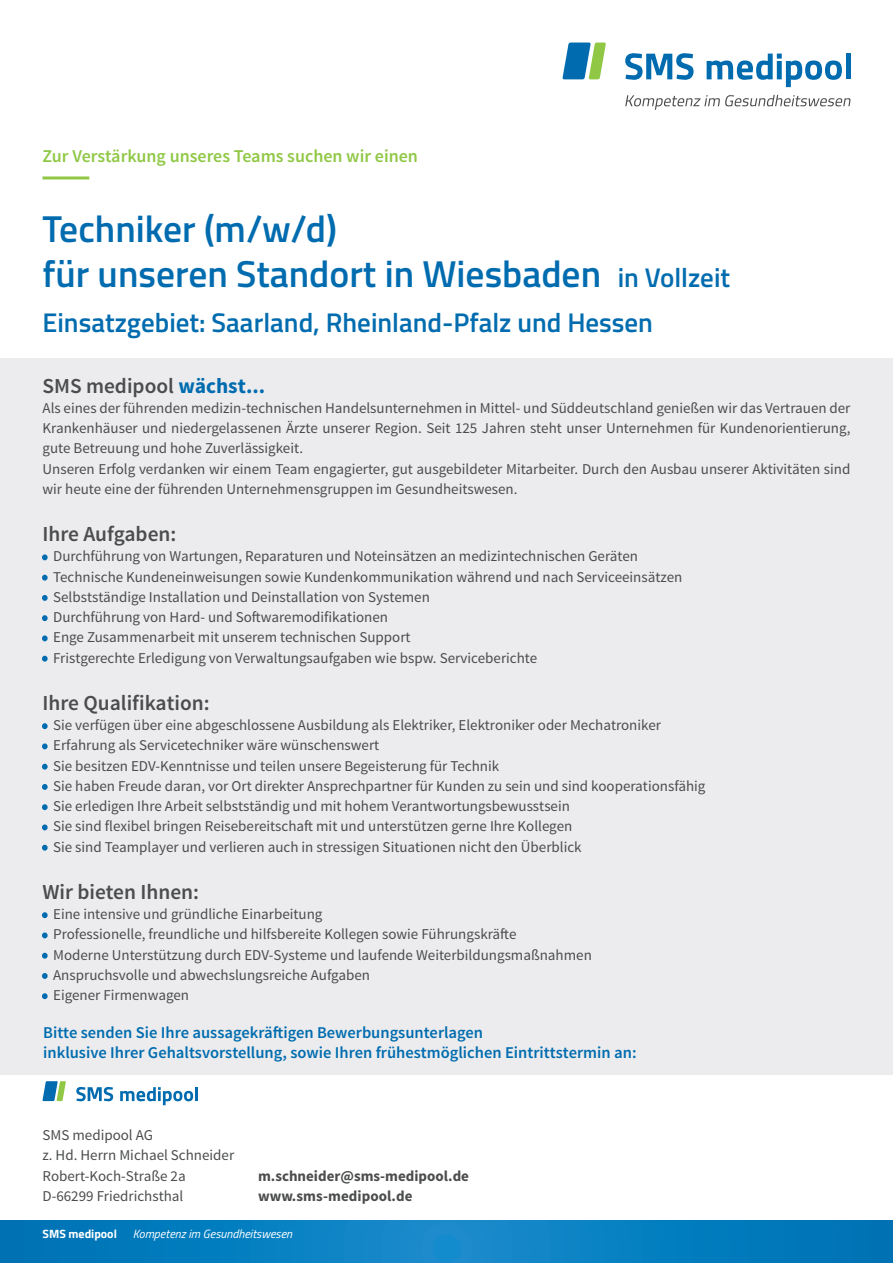
<style>
.page{position:relative;width:893px;height:1263px;background:#fff}
.page>*{position:absolute;margin:0;border:0;box-sizing:border-box;transform-origin:0 0}
.t1{font:600 37.5px "Titillium";color:#006caf}
.t2{font:600 27px "Titillium";color:#006caf}
.t3{font:600 21.3px "Source Sans Pro";color:#4b4c4d}
.t4{font:600 18px "Source Sans Pro";color:#90c846}
.t5{font:600 16.5px "Source Sans Pro";color:#006caf}
.t6{font:15px/20.2px "Source Sans Pro";color:#4b4c4d;text-align:justify}
.t7{font:700 15px "Source Sans Pro";color:#4b4c4d}
.t8{font:italic 12px "Titillium";color:#fff}
.t9{font:700 12px "Titillium";color:#fff}
.s1{font-size:27px}
.s2{font-weight:700;color:#006caf}
.s3{color:#006caf}
</style>
<div class="page">
<svg style="left:563px;top:43px;width:43px;height:36px"></svg>
<svg style="left:625px;top:53px;width:68px;height:27px"></svg>
<svg style="left:707px;top:54px;width:135px;height:33px"></svg>
<div style="left:845px;top:54px;width:5px;height:25px;background:#006caf"></div>
<svg style="left:625px;top:95px;width:225px;height:15px"></svg>
<svg style="left:0;top:1220px;width:893px;height:43px;background:#077ebf"></svg>
<div style="left:0;top:359px;width:893px;height:716px;background:#ececee"></div>
<svg style="left:42px;top:554px;width:6px;height:6px"></svg>
<svg style="left:42px;top:575px;width:6px;height:6px"></svg>
<svg style="left:42px;top:595px;width:6px;height:6px"></svg>
<svg style="left:42px;top:615px;width:6px;height:6px"></svg>
<svg style="left:42px;top:635px;width:6px;height:6px"></svg>
<svg style="left:42px;top:656px;width:6px;height:6px"></svg>
<svg style="left:42px;top:723px;width:6px;height:6px"></svg>
<svg style="left:42px;top:743px;width:6px;height:6px"></svg>
<svg style="left:42px;top:764px;width:6px;height:6px"></svg>
<svg style="left:42px;top:784px;width:6px;height:6px"></svg>
<svg style="left:42px;top:804px;width:6px;height:6px"></svg>
<svg style="left:42px;top:824px;width:6px;height:6px"></svg>
<svg style="left:42px;top:845px;width:6px;height:6px"></svg>
<svg style="left:42px;top:912px;width:6px;height:6px"></svg>
<svg style="left:42px;top:932px;width:6px;height:6px"></svg>
<svg style="left:42px;top:953px;width:6px;height:6px"></svg>
<svg style="left:42px;top:973px;width:6px;height:6px"></svg>
<svg style="left:42px;top:993px;width:6px;height:6px"></svg>
<hr style="left:43px;top:176px;width:46px;height:3px;background:#90c846">
<svg style="left:43px;top:1081px;width:23px;height:20px"></svg>
<svg style="left:76px;top:1087px;width:37px;height:14px"></svg>
<svg style="left:120px;top:1087px;width:73px;height:18px"></svg>
<hr style="left:195px;top:1087px;width:3px;height:14px;background:#006caf">
<p class="t4" style="left:43px;top:145px;width:377px">Zur Verstärkung unseres Teams suchen wir einen</p>
<p class="t1" style="left:43px;top:200px;width:296px">Techniker (m/w/d)</p>
<p class="t1" style="left:43px;top:245px;width:689px">für unseren Standort in Wiesbaden <span class="s1">in Vollzeit</span></p>
<p class="t2" style="left:43px;top:302px;width:612px">Einsatzgebiet: Saarland, Rheinland-Pfalz und Hessen</p>
<p class="t3" style="left:43px;top:372px;width:224px">SMS medipool <span class="s2">wächst...</span></p>
<p class="t6" style="left:43px;top:398px;width:809px">Als eines der führenden medizin-technischen Handelsunternehmen in Mittel- und Süddeutschland genießen wir das Vertrauen der Krankenhäuser und niedergelassenen Ärzte unserer Region. Seit 125 Jahren steht unser Unternehmen für Kundenorientierung, gute Betreuung und hohe Zuverlässigkeit.</p>
<p class="t6" style="left:43px;top:459px;width:809px">Unseren Erfolg verdanken wir einem Team engagierter, gut ausgebildeter Mitarbeiter. Durch den Ausbau unserer Aktivitäten sind wir heute eine der führenden Unternehmensgruppen im Gesundheitswesen.</p>
<p class="t3" style="left:43px;top:521px;width:135px">Ihre Aufgaben:</p>
<p class="t6" style="left:43px;top:546px;width:597px"><span class="s3">•</span> Durchführung von Wartungen, Reparaturen und Noteinsätzen an medizintechnischen Geräten</p>
<p class="t6" style="left:43px;top:567px;width:641px"><span class="s3">•</span> Technische Kundeneinweisungen sowie Kundenkommunikation während und nach Serviceeinsätzen</p>
<p class="t6" style="left:43px;top:587px;width:389px"><span class="s3">•</span> Selbstständige Installation und Deinstallation von Systemen</p>
<p class="t6" style="left:43px;top:607px;width:347px"><span class="s3">•</span> Durchführung von Hard- und Softwaremodifikationen</p>
<p class="t6" style="left:43px;top:627px;width:370px"><span class="s3">•</span> Enge Zusammenarbeit mit unserem technischen Support</p>
<p class="t6" style="left:43px;top:648px;width:496px"><span class="s3">•</span> Fristgerechte Erledigung von Verwaltungsaufgaben wie bspw. Serviceberichte</p>
<p class="t3" style="left:43px;top:689px;width:169px">Ihre Qualifikation:</p>
<p class="t6" style="left:43px;top:715px;width:620px"><span class="s3">•</span> Sie verfügen über eine abgeschlossene Ausbildung als Elektriker, Elektroniker oder Mechatroniker</p>
<p class="t6" style="left:43px;top:735px;width:338px"><span class="s3">•</span> Erfahrung als Servicetechniker wäre wünschenswert</p>
<p class="t6" style="left:43px;top:756px;width:458px"><span class="s3">•</span> Sie besitzen EDV-Kenntnisse und teilen unsere Begeisterung für Technik</p>
<p class="t6" style="left:43px;top:776px;width:664px"><span class="s3">•</span> Sie haben Freude daran, vor Ort direkter Ansprechpartner für Kunden zu sein und sind kooperationsfähig</p>
<p class="t6" style="left:43px;top:796px;width:529px"><span class="s3">•</span> Sie erledigen Ihre Arbeit selbstständig und mit hohem Verantwortungsbewusstsein</p>
<p class="t6" style="left:43px;top:816px;width:531px"><span class="s3">•</span> Sie sind flexibel bringen Reisebereitschaft mit und unterstützen gerne Ihre Kollegen</p>
<p class="t6" style="left:43px;top:837px;width:541px"><span class="s3">•</span> Sie sind Teamplayer und verlieren auch in stressigen Situationen nicht den Überblick</p>
<p class="t3" style="left:43px;top:878px;width:158px">Wir bieten Ihnen:</p>
<p class="t6" style="left:43px;top:904px;width:281px"><span class="s3">•</span> Eine intensive und gründliche Einarbeitung</p>
<p class="t6" style="left:43px;top:924px;width:475px"><span class="s3">•</span> Professionelle, freundliche und hilfsbereite Kollegen sowie Führungskräfte</p>
<p class="t6" style="left:43px;top:945px;width:551px"><span class="s3">•</span> Moderne Unterstützung durch EDV-Systeme und laufende Weiterbildungsmaßnahmen</p>
<p class="t6" style="left:43px;top:965px;width:329px"><span class="s3">•</span> Anspruchsvolle und abwechslungsreiche Aufgaben</p>
<p class="t6" style="left:43px;top:985px;width:148px"><span class="s3">•</span> Eigener Firmenwagen</p>
<p class="t5" style="left:43px;top:1022px;width:441px">Bitte senden Sie Ihre aussagekräftigen Bewerbungsunterlagen</p>
<p class="t5" style="left:43px;top:1042px;width:595px">inklusive Ihrer Gehaltsvorstellung, sowie Ihren frühestmöglichen Eintrittstermin an:</p>
<p class="t6" style="left:43px;top:1125px;width:112px">SMS medipool AG</p>
<p class="t6" style="left:43px;top:1145px;width:193px">z. Hd. Herrn Michael Schneider</p>
<p class="t6" style="left:43px;top:1166px;width:145px">Robert-Koch-Straße 2a</p>
<p class="t7" style="left:258px;top:1166px;width:212px">m.schneider@sms-medipool.de</p>
<p class="t6" style="left:43px;top:1186px;width:142px">D-66299 Friedrichsthal</p>
<p class="t7" style="left:258px;top:1186px;width:156px">www.sms-medipool.de</p>
<p class="t9" style="left:43px;top:1224px;width:76px">SMS medipool</p>
<p class="t8" style="left:133px;top:1225px;width:161px">Kompetenz im Gesundheitswesen</p>
</div>
